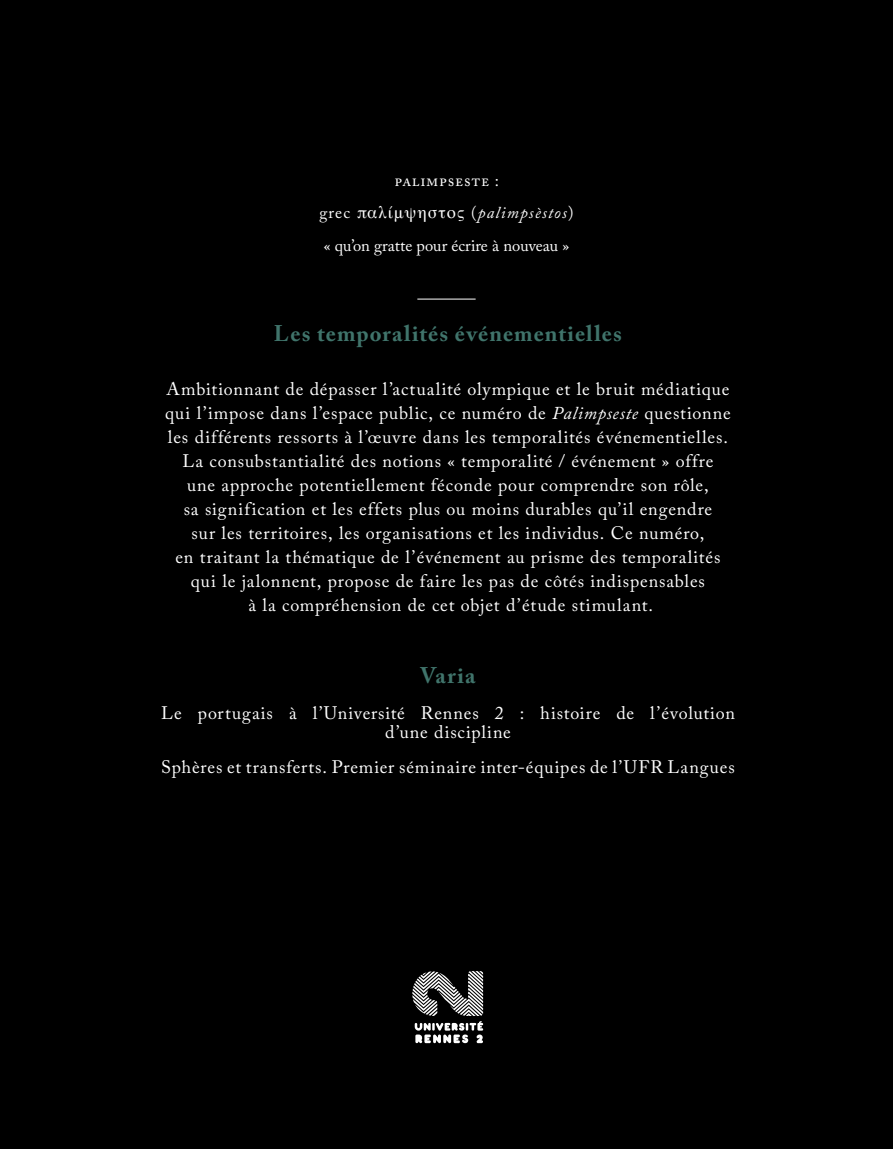
<style>
.page{position:relative;width:893px;height:1149px;background:#fff}
.page>*{position:absolute;margin:0;border:0;box-sizing:border-box;transform-origin:0 0}
.t1{font:700 22.5px "Adobe Caslon Pro";letter-spacing:.05em;color:#40746b}
.t2{font:18px/24px "Adobe Caslon Pro";letter-spacing:.045em;color:#fff;text-align:center}
.t3{font:16.5px/32.2px "Adobe Caslon Pro";letter-spacing:.035em;color:#fff;text-align:center}
.s1{font-family:"Times"}
.s2{font-style:italic}
</style>
<div class="page">
<div style="left:0;top:0;width:893px;height:1148px;background:#000"></div>
<svg style="left:412px;top:971px;width:71px;height:72px"></svg>
<hr style="left:417px;top:298px;width:59px;height:1px;background:#fff">
<p class="t3" style="left:319px;top:164px;width:256px">palimpseste :<br>grec <span class="s1">παλίμψηστος</span> (<span class="s2">palimpsèstos</span>) « qu’on gratte pour écrire à nouveau »</p>
<p class="t1" style="left:274px;top:319px;width:349px">Les temporalités événementielles</p>
<p class="t2" style="left:165px;top:376px;width:567px">Ambitionnant de dépasser l’actualité olympique et le bruit médiatique qui l’impose dans l’espace public, ce numéro de <span class="s2">Palimpseste</span> questionne les différents ressorts à l’œuvre dans les temporalités événementielles.<br>La consubstantialité des notions « temporalité / événement » offre<br>une approche potentiellement féconde pour comprendre son rôle,<br>sa signification et les effets plus ou moins durables qu’il engendre<br>sur les territoires, les organisations et les individus. Ce numéro,<br>en traitant la thématique de l’événement au prisme des temporalités qui le jalonnent, propose de faire les pas de côtés indispensables<br>à la compréhension de cet objet d’étude stimulant.</p>
<p class="t1" style="left:421px;top:661px;width:56px">Varia</p>
<p class="t2" style="left:161px;top:702px;width:575px;line-height:19.5px">Le portugais à l’Université Rennes 2 : histoire de l’évolution d’une discipline</p>
<p class="t2" style="left:161px;top:754px;width:575px">Sphères et transferts. Premier séminaire inter-équipes de l’UFR Langues</p>
</div>
